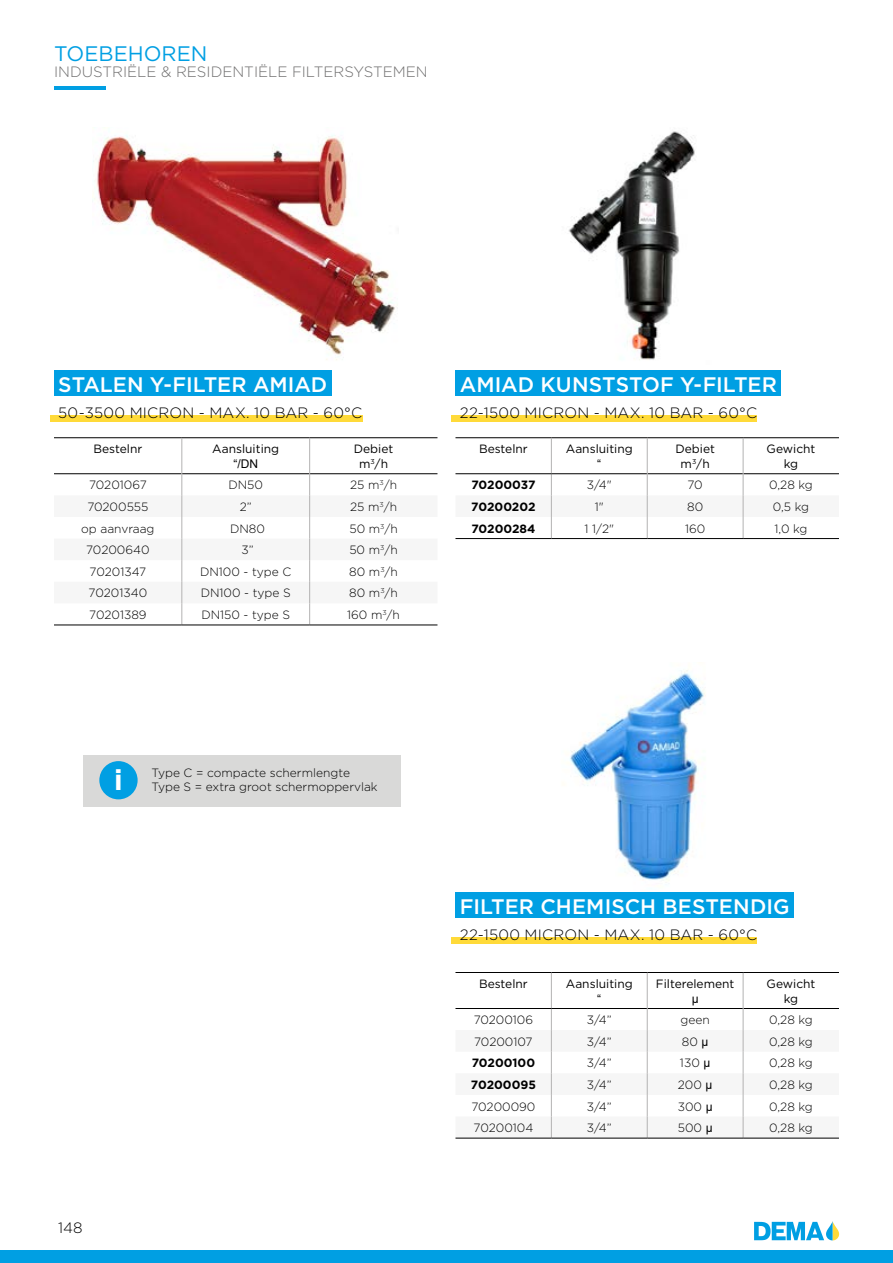
<style>
.page{position:relative;width:893px;height:1263px;background:#fff}
.page>*{position:absolute;margin:0;border:0;box-sizing:border-box;transform-origin:0 0}
.t1{font:700 28.5px "Gotham";color:#fff}
.t2{font:500 21px "Gotham";color:#fff}
.t3{font:21px "Gotham";color:#009fe3}
.t4{font:300 15px "Gotham";letter-spacing:.015em;color:#000}
.t5{font:300 15px "Gotham";color:#706f6f}
.t6{font:300 12px "Gotham";color:#000}
.t7{font:12px/14.4px "Gotham";color:#000;text-align:center}
.t8{font:700 12px "Gotham";color:#000}
.t9{font:12px "Arial";color:#000}
.s1{font-family:"Arial";font-weight:400}
</style>
<div class="page">
<svg style="left:754px;top:1221px;width:85px;height:19px"></svg>
<div style="left:0;top:1250px;width:893px;height:13px;background:#009fe3"></div>
<hr style="left:54px;top:87px;width:51px;height:3px;background:#009fe3">
<hr style="left:54px;top:437px;width:128px;height:1px;background:#000">
<hr style="left:182px;top:437px;width:128px;height:1px;background:#000">
<hr style="left:310px;top:437px;width:127px;height:1px;background:#000">
<hr style="left:54px;top:473px;width:128px;height:1px;background:#000">
<hr style="left:182px;top:473px;width:127px;height:1px;background:#000">
<hr style="left:310px;top:473px;width:127px;height:1px;background:#000">
<hr style="left:182px;top:438px;width:1px;height:36px;background:#b3b2b2">
<hr style="left:309px;top:438px;width:1px;height:36px;background:#b3b2b2">
<svg style="left:54px;top:474px;width:383px;height:151px"></svg>
<hr style="left:54px;top:625px;width:128px;height:1px;background:#000">
<hr style="left:182px;top:625px;width:128px;height:1px;background:#000">
<hr style="left:310px;top:625px;width:127px;height:1px;background:#000">
<img style="left:93px;top:135px;width:302px;height:225px">
<hr style="left:455px;top:437px;width:96px;height:1px;background:#000">
<hr style="left:551px;top:437px;width:96px;height:1px;background:#000">
<hr style="left:647px;top:437px;width:96px;height:1px;background:#000">
<hr style="left:743px;top:437px;width:96px;height:1px;background:#000">
<hr style="left:551px;top:438px;width:1px;height:35px;background:#b3b2b2">
<hr style="left:455px;top:473px;width:96px;height:1px;background:#000">
<hr style="left:551px;top:473px;width:96px;height:1px;background:#000">
<hr style="left:647px;top:473px;width:96px;height:1px;background:#000">
<hr style="left:743px;top:473px;width:96px;height:1px;background:#000">
<hr style="left:647px;top:438px;width:1px;height:36px;background:#b3b2b2">
<hr style="left:743px;top:438px;width:1px;height:36px;background:#b3b2b2">
<svg style="left:455px;top:474px;width:384px;height:64px"></svg>
<hr style="left:455px;top:538px;width:96px;height:1px;background:#000">
<hr style="left:551px;top:538px;width:96px;height:1px;background:#000">
<hr style="left:647px;top:538px;width:96px;height:1px;background:#000">
<hr style="left:743px;top:538px;width:96px;height:1px;background:#000">
<img style="left:568px;top:131px;width:127px;height:229px">
<hr style="left:455px;top:972px;width:96px;height:1px;background:#000">
<hr style="left:551px;top:972px;width:96px;height:1px;background:#000">
<hr style="left:647px;top:972px;width:96px;height:1px;background:#000">
<hr style="left:743px;top:972px;width:96px;height:1px;background:#000">
<hr style="left:551px;top:973px;width:1px;height:35px;background:#b3b2b2">
<hr style="left:647px;top:973px;width:1px;height:35px;background:#b3b2b2">
<hr style="left:743px;top:973px;width:1px;height:35px;background:#b3b2b2">
<svg style="left:455px;top:1008px;width:384px;height:130px"></svg>
<hr style="left:455px;top:1138px;width:96px;height:1px;background:#000">
<hr style="left:551px;top:1138px;width:96px;height:1px;background:#000">
<hr style="left:647px;top:1138px;width:96px;height:1px;background:#000">
<hr style="left:743px;top:1138px;width:96px;height:1px;background:#000">
<img style="left:455px;top:670px;width:339px;height:229px">
<div style="left:54px;top:371px;width:278px;height:25px;background:#009fe3"></div>
<div style="left:50px;top:415px;width:312px;height:6px;background:#ffda39"></div>
<div style="left:456px;top:371px;width:325px;height:25px;background:#009fe3"></div>
<div style="left:451px;top:415px;width:306px;height:6px;background:#ffda39"></div>
<div style="left:456px;top:893px;width:338px;height:25px;background:#009fe3"></div>
<div style="left:451px;top:937px;width:306px;height:6px;background:#ffda39"></div>
<div style="left:83px;top:755px;width:318px;height:52px;background:#d9d9d8"></div>
<div style="left:99px;top:761px;width:39px;height:38px;background:#009fe3;border-radius:50%"></div>
<h2 class="t3" style="left:54px;top:40px;width:155px">TOEBEHOREN</h2>
<p class="t5" style="left:54px;top:62px;width:375px">INDUSTRIËLE &amp; RESIDENTIËLE FILTERSYSTEMEN</p>
<h2 class="t2" style="left:58px;top:370px;width:271px">STALEN Y-FILTER AMIAD</h2>
<p class="t4" style="left:58px;top:403px;width:305px">50-3500 MICRON - MAX. 10 BAR - 60°C</p>
<p class="t7" style="left:94px;top:442px;width:50px">Bestelnr</p>
<p class="t7" style="left:212px;top:442px;width:68px">Aansluiting</p>
<p class="t9" style="left:233px;top:455px;width:26px">“/DN</p>
<p class="t7" style="left:354px;top:442px;width:41px">Debiet m<sup>3</sup>/h</p>
<p class="t6" style="left:89px;top:477px;width:59px">70201067</p>
<p class="t6" style="left:228px;top:477px;width:36px">DN50</p>
<p class="t6" style="left:350px;top:477px;width:48px">25 m<sup>3</sup>/h</p>
<p class="t6" style="left:87px;top:499px;width:63px">70200555</p>
<p class="t6" style="left:240px;top:499px;width:13px">2”</p>
<p class="t6" style="left:350px;top:499px;width:48px">25 m<sup>3</sup>/h</p>
<p class="t6" style="left:81px;top:521px;width:75px">op aanvraag</p>
<p class="t6" style="left:230px;top:521px;width:36px">DN80</p>
<p class="t6" style="left:349px;top:521px;width:50px">50 m<sup>3</sup>/h</p>
<p class="t6" style="left:86px;top:542px;width:65px">70200640</p>
<p class="t6" style="left:241px;top:542px;width:14px">3”</p>
<p class="t6" style="left:349px;top:542px;width:50px">50 m<sup>3</sup>/h</p>
<p class="t6" style="left:90px;top:564px;width:58px">70201347</p>
<p class="t6" style="left:200px;top:564px;width:93px">DN100 - type C</p>
<p class="t6" style="left:349px;top:564px;width:50px">80 m<sup>3</sup>/h</p>
<p class="t6" style="left:89px;top:585px;width:60px">70201340</p>
<p class="t6" style="left:201px;top:585px;width:92px">DN100 - type S</p>
<p class="t6" style="left:349px;top:585px;width:50px">80 m<sup>3</sup>/h</p>
<p class="t6" style="left:89px;top:607px;width:59px">70201389</p>
<p class="t6" style="left:201px;top:607px;width:90px">DN150 - type S</p>
<p class="t6" style="left:347px;top:607px;width:54px">160 m<sup>3</sup>/h</p>
<h1 class="t1" style="left:114px;top:761px;width:10px">i</h1>
<p class="t6" style="left:151px;top:765px;width:200px">Type C = compacte schermlengte</p>
<p class="t6" style="left:151px;top:780px;width:228px">Type S = extra groot schermoppervlak</p>
<p class="t4" style="left:58px;top:1218px;width:26px">148</p>
<h2 class="t2" style="left:460px;top:370px;width:318px">AMIAD KUNSTSTOF Y-FILTER</h2>
<p class="t4" style="left:460px;top:403px;width:299px">22-1500 MICRON - MAX. 10 BAR - 60°C</p>
<p class="t7" style="left:479px;top:442px;width:50px">Bestelnr</p>
<p class="t7" style="left:566px;top:442px;width:68px">Aansluiting</p>
<p class="t9" style="left:597px;top:455px;width:5px">“</p>
<p class="t7" style="left:675px;top:442px;width:41px">Debiet m<sup>3</sup>/h</p>
<p class="t7" style="left:767px;top:442px;width:50px">Gewicht kg</p>
<p class="t8" style="left:471px;top:477px;width:66px">70200037</p>
<p class="t6" style="left:587px;top:477px;width:26px">3/4"</p>
<p class="t6" style="left:687px;top:477px;width:17px">70</p>
<p class="t6" style="left:769px;top:477px;width:45px">0,28 kg</p>
<p class="t8" style="left:471px;top:499px;width:66px">70200202</p>
<p class="t6" style="left:595px;top:499px;width:10px">1"</p>
<p class="t6" style="left:687px;top:499px;width:18px">80</p>
<p class="t6" style="left:773px;top:499px;width:38px">0,5 kg</p>
<p class="t8" style="left:471px;top:520px;width:66px">70200284</p>
<p class="t6" style="left:585px;top:521px;width:31px">1 1/2"</p>
<p class="t6" style="left:685px;top:521px;width:22px">160</p>
<p class="t6" style="left:774px;top:521px;width:34px">1,0 kg</p>
<h2 class="t2" style="left:460px;top:892px;width:331px">FILTER CHEMISCH BESTENDIG</h2>
<p class="t4" style="left:460px;top:925px;width:299px">22-1500 MICRON - MAX. 10 BAR - 60°C</p>
<p class="t7" style="left:479px;top:976px;width:50px">Bestelnr</p>
<p class="t7" style="left:566px;top:976px;width:68px">Aansluiting</p>
<p class="t9" style="left:597px;top:990px;width:5px">“</p>
<p class="t7" style="left:656px;top:976px;width:80px">Filterelement</p>
<p class="t9" style="left:692px;top:990px;width:8px">µ</p>
<p class="t7" style="left:767px;top:976px;width:50px">Gewicht kg</p>
<p class="t6" style="left:474px;top:1012px;width:61px">70200106</p>
<p class="t6" style="left:587px;top:1012px;width:26px">3/4”</p>
<p class="t6" style="left:680px;top:1012px;width:31px">geen</p>
<p class="t6" style="left:769px;top:1012px;width:45px">0,28 kg</p>
<p class="t6" style="left:474px;top:1034px;width:60px">70200107</p>
<p class="t6" style="left:587px;top:1034px;width:26px">3/4”</p>
<p class="t6" style="left:682px;top:1034px;width:28px">80 <span class="s1">µ</span></p>
<p class="t6" style="left:769px;top:1034px;width:45px">0,28 kg</p>
<p class="t8" style="left:472px;top:1055px;width:65px">70200100</p>
<p class="t6" style="left:587px;top:1055px;width:26px">3/4”</p>
<p class="t6" style="left:680px;top:1055px;width:32px">130 <span class="s1">µ</span></p>
<p class="t6" style="left:769px;top:1055px;width:45px">0,28 kg</p>
<p class="t8" style="left:471px;top:1077px;width:67px">70200095</p>
<p class="t6" style="left:587px;top:1077px;width:26px">3/4”</p>
<p class="t6" style="left:678px;top:1077px;width:36px">200 <span class="s1">µ</span></p>
<p class="t6" style="left:769px;top:1077px;width:45px">0,28 kg</p>
<p class="t6" style="left:471px;top:1099px;width:66px">70200090</p>
<p class="t6" style="left:587px;top:1099px;width:26px">3/4”</p>
<p class="t6" style="left:678px;top:1099px;width:36px">300 <span class="s1">µ</span></p>
<p class="t6" style="left:769px;top:1099px;width:45px">0,28 kg</p>
<p class="t6" style="left:474px;top:1120px;width:61px">70200104</p>
<p class="t6" style="left:587px;top:1120px;width:26px">3/4”</p>
<p class="t6" style="left:678px;top:1120px;width:36px">500 <span class="s1">µ</span></p>
<p class="t6" style="left:769px;top:1120px;width:45px">0,28 kg</p>
</div>
